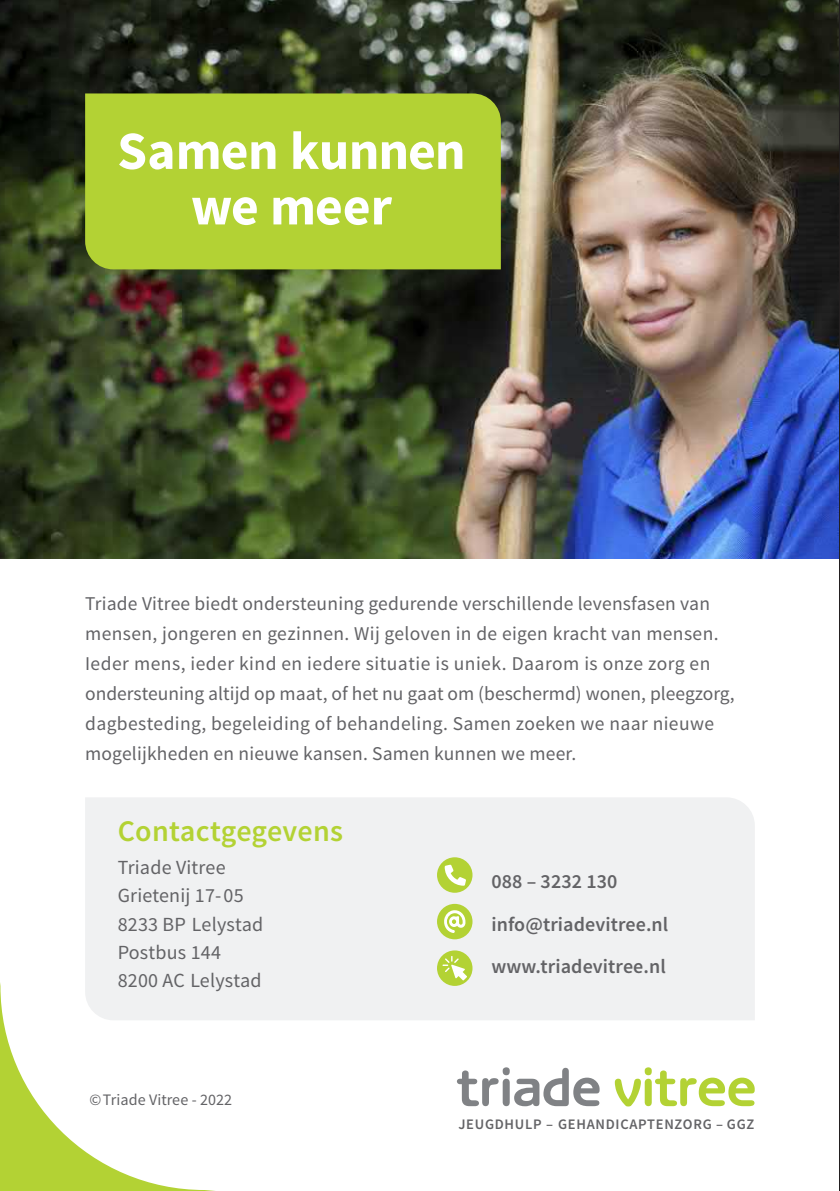
<style>
.page{position:relative;width:840px;height:1191px;background:#fff}
.page>*{position:absolute;margin:0;border:0;box-sizing:border-box;transform-origin:0 0}
.t1{font:700 53.6px "Source Sans Pro";letter-spacing:-.01em;color:#fff}
.t2{font:600 30px "Source Sans Pro";letter-spacing:.01em;color:#b3d234}
.t3{font:20px "Source Sans Pro";letter-spacing:.01em;color:#636366}
.t4{font:600 20px "Source Sans Pro";letter-spacing:.005em;color:#636366}
.t5{font:19.6px/30px "Source Sans Pro";letter-spacing:.01em;color:#636366}
.t6{font:16px "Source Sans Pro";letter-spacing:.005em;color:#636366}
.t7{font:600 14.6px "Source Sans Pro";letter-spacing:.05em;color:#636366}
</style>
<div class="page">
<svg style="left:0;top:982px;width:215px;height:209px"></svg>
<img style="left:0;top:0;width:838px;height:558px">
<svg style="left:614px;top:1067px;width:140px;height:39px"></svg>
<svg style="left:456px;top:1067px;width:143px;height:39px"></svg>
<div style="left:85px;top:93px;width:415px;height:176px;background:#b3d234"></div>
<div style="left:85px;top:798px;width:669px;height:222px;background:#f0f1f2"></div>
<div style="left:437px;top:904px;width:35px;height:35px;background:#b3d234;border-radius:50%"></div>
<svg style="left:444px;top:910px;width:21px;height:23px"></svg>
<div style="left:437px;top:857px;width:35px;height:35px;background:#b3d234;border-radius:50%"></div>
<svg style="left:444px;top:864px;width:22px;height:21px"></svg>
<div style="left:437px;top:950px;width:35px;height:36px;background:#b3d234;border-radius:50%"></div>
<svg style="left:442px;top:956px;width:25px;height:24px"></svg>
<hr style="left:838px;top:0;width:1px;height:1191px;background:#231f20">
<p class="t1" style="left:117px;top:117px;width:349px">Samen kunnen</p>
<p class="t1" style="left:191px;top:172px;width:203px">we meer</p>
<p class="t5" style="left:85px;top:589px;width:650px">Triade Vitree biedt ondersteuning gedurende verschillende levensfasen van mensen, jongeren en gezinnen. Wij geloven in de eigen kracht van mensen.<br>Ieder mens, ieder kind en iedere situatie is uniek. Daarom is onze zorg en ondersteuning altijd op maat, of het nu gaat om (beschermd) wonen, pleegzorg, dagbesteding, begeleiding of behandeling. Samen zoeken we naar nieuwe mogelijkheden en nieuwe kansen. Samen kunnen we meer.</p>
<p class="t2" style="left:118px;top:812px;width:227px">Contactgegevens</p>
<p class="t3" style="left:118px;top:855px;width:109px">Triade Vitree</p>
<p class="t3" style="left:118px;top:883px;width:127px">Grietenij 17-05</p>
<p class="t3" style="left:118px;top:911px;width:147px">8233 BP Lelystad</p>
<p class="t3" style="left:118px;top:939px;width:105px">Postbus 144</p>
<p class="t3" style="left:118px;top:967px;width:145px">8200 AC Lelystad</p>
<p class="t6" style="left:89px;top:1089px;width:144px">©Triade Vitree - 2022</p>
<p class="t4" style="left:491px;top:869px;width:127px">088 – 3232 130</p>
<p class="t4" style="left:491px;top:911px;width:178px">info@triadevitree.nl</p>
<p class="t4" style="left:491px;top:953px;width:176px">www.triadevitree.nl</p>
<p class="t7" style="left:458px;top:1115px;width:297px">JEUGDHULP – GEHANDICAPTENZORG – GGZ</p>
</div>
